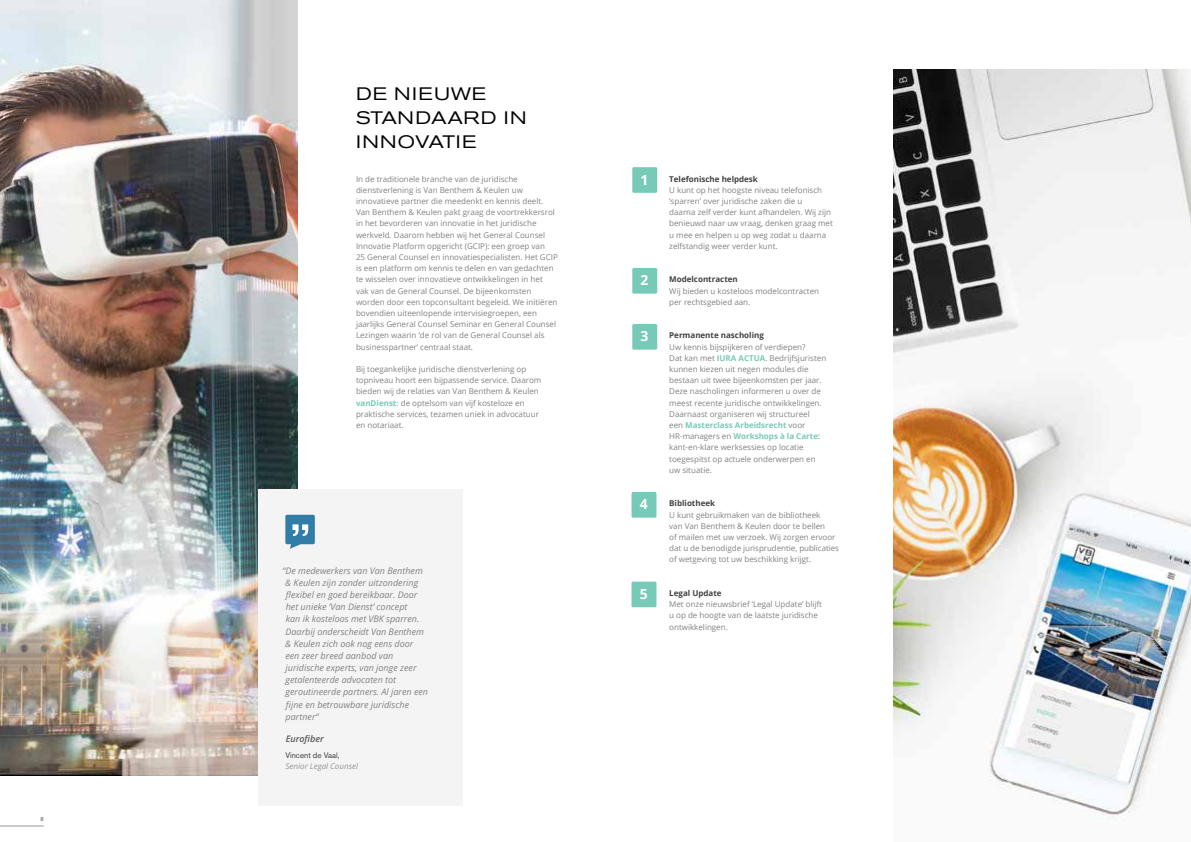
<style>
.page{position:relative;width:1191px;height:842px;background:#fff}
.page>*{position:absolute;margin:0;border:0;box-sizing:border-box;transform-origin:0 0}
.t1{font:expanded 18px/24px "Akzidenz Grotesk Std";letter-spacing:.06em;color:#000}
.t2{font:700 14px "Open Sans";color:#fff}
.t3{font:italic 9px/12.2px "Open Sans";color:#808285}
.t4{font:italic 600 9px "Open Sans";color:#58595b}
.t5{font:8px/11.2px "Open Sans";color:#808285}
.t6{font:700 8px "Open Sans";color:#414042}
.t7{font:italic 8px "Open Sans";color:#939598}
.t8{font:8px "Akzidenz Grotesk Std";color:#414042}
.t9{font:5.6px "Open Sans";color:#414042}
.s1{font-weight:700;color:#78cab8}
</style>
<div class="page">
<img style="left:893px;top:70px;width:298px;height:751px">
<img style="left:0;top:0;width:298px;height:775px">
<div style="left:258px;top:489px;width:205px;height:317px;background:#f4f4f4"></div>
<svg style="left:285px;top:515px;width:30px;height:34px"></svg>
<div style="left:632px;top:167px;width:25px;height:26px;background:#78cab8;border-radius:2px"></div>
<div style="left:632px;top:268px;width:25px;height:26px;background:#78cab8;border-radius:2px"></div>
<div style="left:632px;top:324px;width:25px;height:26px;background:#78cab8;border-radius:2px"></div>
<div style="left:631px;top:492px;width:25px;height:26px;background:#78cab8;border-radius:2px"></div>
<div style="left:631px;top:582px;width:25px;height:25px;background:#78cab8;border-radius:2px"></div>
<hr style="left:0;top:826px;width:44px;height:1px;background:#939598">
<p class="t9" style="left:40px;top:815px;width:5px">8</p>
<h1 class="t1" style="left:356px;top:82px;width:172px">DE NIEUWE<br>STANDAARD IN<br>INNOVATIE</h1>
<p class="t5" style="left:356px;top:173px;width:203px">In de traditionele branche van de juridische dienstverlening is Van Benthem &amp; Keulen uw innovatieve partner die meedenkt en kennis deelt.<br>Van Benthem &amp; Keulen pakt graag de voortrekkersrol in het bevorderen van innovatie in het juridische werkveld. Daarom hebben wij het General Counsel Innovatie Platform opgericht (GCIP): een groep van<br>25 General Counsel en innovatiespecialisten. Het GCIP is een platform om kennis te delen en van gedachten te wisselen over innovatieve ontwikkelingen in het<br>vak van de General Counsel. De bijeenkomsten worden door een topconsultant begeleid. We initiëren bovendien uiteenlopende intervisiegroepen, een jaarlijks General Counsel Seminar en General Counsel Lezingen waarin ‘de rol van de General Counsel als businesspartner’ centraal staat.</p>
<p class="t5" style="left:356px;top:363px;width:187px">Bij toegankelijke juridische dienstverlening op topniveau hoort een bijpassende service. Daarom bieden wij de relaties van Van Benthem &amp; Keulen <span class="s1">vanDienst:</span> de optelsom van vijf kosteloze en praktische services, tezamen uniek in advocatuur en notariaat.</p>
<p class="t3" style="left:285px;top:564px;width:144px;text-indent:-3px">“De medewerkers van Van Benthem &amp; Keulen zijn zonder uitzondering flexibel en goed bereikbaar. Door het unieke ‘Van Dienst’ concept<br>kan ik kosteloos met VBK sparren.<br>Daarbij onderscheidt Van Benthem &amp; Keulen zich ook nog eens door een zeer breed aanbod van juridische experts, van jonge zeer getalenteerde advocaten tot geroutineerde partners. Al jaren een fijne en betrouwbare juridische partner“</p>
<p class="t4" style="left:286px;top:733px;width:40px">Eurofiber</p>
<p class="t8" style="left:286px;top:750px;width:56px">Vincent de Vaal,</p>
<p class="t7" style="left:285px;top:761px;width:74px">Senior Legal Counsel</p>
<h2 class="t2" style="left:640px;top:170px;width:9px">1</h2>
<h2 class="t2" style="left:640px;top:270px;width:9px">2</h2>
<h2 class="t2" style="left:640px;top:326px;width:9px">3</h2>
<h2 class="t2" style="left:640px;top:494px;width:9px">4</h2>
<h2 class="t2" style="left:640px;top:584px;width:9px">5</h2>
<p class="t6" style="left:669px;top:173px;width:90px">Telefonische helpdesk</p>
<p class="t5" style="left:669px;top:184px;width:165px">U kunt op het hoogste niveau telefonisch ‘sparren’ over juridische zaken die u<br>daarna zelf verder kunt afhandelen. Wij zijn benieuwd naar uw vraag, denken graag met u mee en helpen u op weg zodat u daarna zelfstandig weer verder kunt.</p>
<p class="t6" style="left:669px;top:274px;width:70px">Modelcontracten</p>
<p class="t5" style="left:669px;top:285px;width:151px">Wij bieden u kosteloos modelcontracten per rechtsgebied aan.</p>
<p class="t6" style="left:669px;top:330px;width:96px">Permanente nascholing</p>
<p class="t5" style="left:669px;top:341px;width:158px">Uw kennis bijspijkeren of verdiepen?<br>Dat kan met <span class="s1">IURA ACTUA</span>. Bedrijfsjuristen kunnen kiezen uit negen modules die bestaan uit twee bijeenkomsten per jaar.<br>Deze nascholingen informeren u over de meest recente juridische ontwikkelingen.<br>Daarnaast organiseren wij structureel<br>een <span class="s1">Masterclass Arbeidsrecht</span> voor HR--managers en <span class="s1">Workshops à la Carte</span>: kant-en-klare werksessies op locatie toegespitst op actuele onderwerpen en uw situatie.</p>
<p class="t6" style="left:669px;top:498px;width:47px">Bibliotheek</p>
<p class="t5" style="left:669px;top:509px;width:171px">U kunt gebruikmaken van de bibliotheek<br>van Van Benthem &amp; Keulen door te bellen<br>of mailen met uw verzoek. Wij zorgen ervoor dat u de benodigde jurisprudentie, publicaties of wetgeving tot uw beschikking krijgt.</p>
<p class="t6" style="left:669px;top:587px;width:54px">Legal Update</p>
<p class="t5" style="left:669px;top:598px;width:154px">Met onze nieuwsbrief ‘Legal Update’ blijft u op de hoogte van de laatste juridische ontwikkelingen.</p>
</div>
